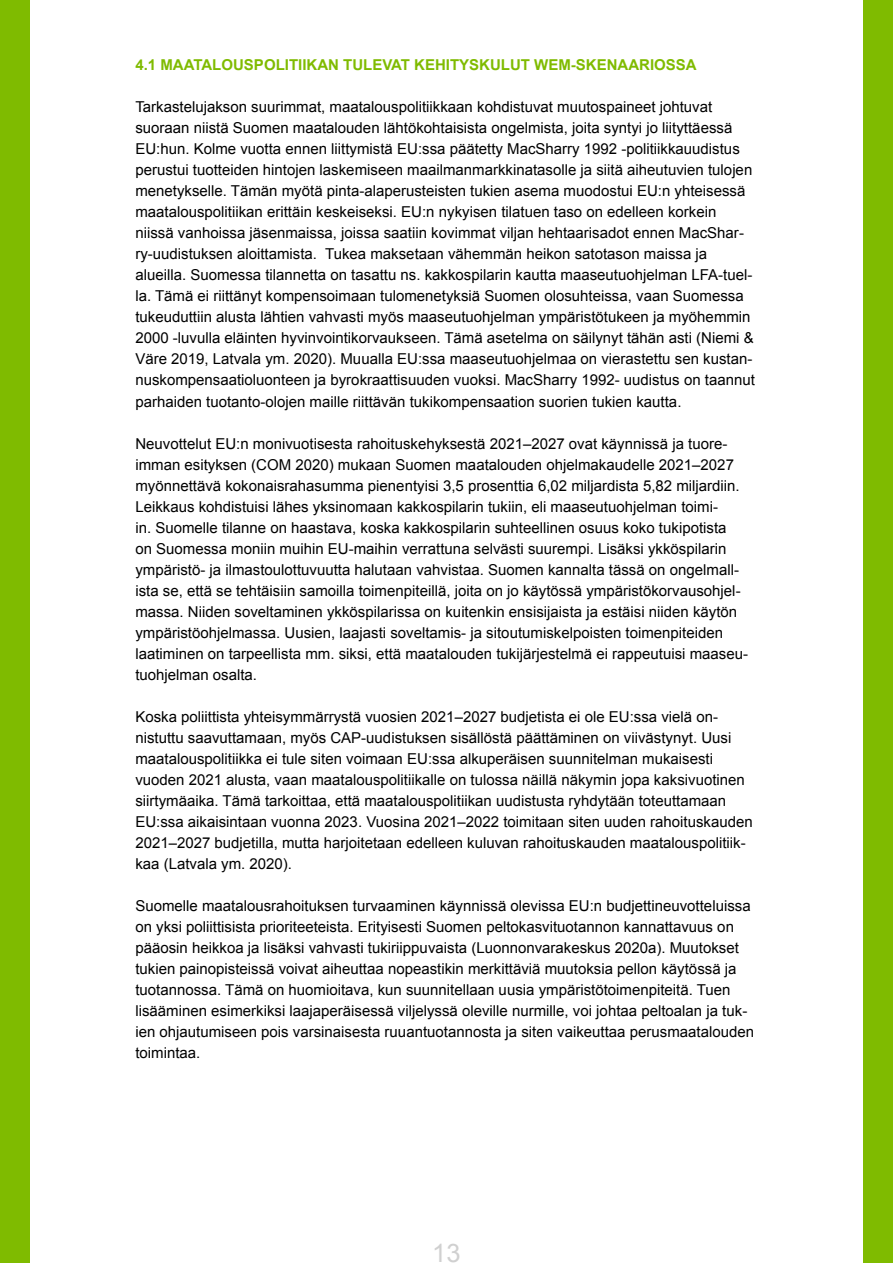
<style>
.page{position:relative;width:893px;height:1263px;background:#fff}
.page>*{position:absolute;margin:0;border:0;box-sizing:border-box;transform-origin:0 0}
.t1{font:25.5px "Arial";color:#d0d0d0}
.t2{font:15px/21px "Arial";color:#000}
.t3{font:700 15px "Arial";color:#7fbb00}
</style>
<div class="page">
<div style="left:0;top:0;width:30px;height:1263px;background:#7fbb00"></div>
<div style="left:863px;top:0;width:30px;height:1263px;background:#7fbb00"></div>
<p class="t3" style="left:135px;top:55px;width:563px">4.1 MAATALOUSPOLITIIKAN TULEVAT KEHITYSKULUT WEM-SKENAARIOSSA</p>
<p class="t2" style="left:135px;top:97px;width:621px">Tarkastelujakson suurimmat, maatalouspolitiikkaan kohdistuvat muutospaineet johtuvat suoraan niistä Suomen maatalouden lähtökohtaisista ongelmista, joita syntyi jo liityttäessä EU:hun. Kolme vuotta ennen liittymistä EU:ssa päätetty MacSharry 1992 -politiikkauudistus perustui tuotteiden hintojen laskemiseen maailmanmarkkinatasolle ja siitä aiheutuvien tulojen menetykselle. Tämän myötä pinta-alaperusteisten tukien asema muodostui EU:n yhteisessä maatalouspolitiikan erittäin keskeiseksi. EU:n nykyisen tilatuen taso on edelleen korkein niissä vanhoissa jäsenmaissa, joissa saatiin kovimmat viljan hehtaarisadot ennen MacShar&shy;ry-uudistuksen aloittamista. Tukea maksetaan vähemmän heikon satotason maissa ja alueilla. Suomessa tilannetta on tasattu ns. kakkospilarin kautta maaseutuohjelman LFA-tuel&shy;la. Tämä ei riittänyt kompensoimaan tulomenetyksiä Suomen olosuhteissa, vaan Suomessa tukeuduttiin alusta lähtien vahvasti myös maaseutuohjelman ympäristötukeen ja myöhemmin 2000 -luvulla eläinten hyvinvointikorvaukseen. Tämä asetelma on säilynyt tähän asti (Niemi &amp; Väre 2019, Latvala ym. 2020). Muualla EU:ssa maaseutuohjelmaa on vierastettu sen kustan&shy;nuskompensaatioluonteen ja byrokraattisuuden vuoksi. MacSharry 1992- uudistus on taannut parhaiden tuotanto-olojen maille riittävän tukikompensaation suorien tukien kautta.</p>
<p class="t2" style="left:135px;top:433px;width:614px">Neuvottelut EU:n monivuotisesta rahoituskehyksestä 2021–2027 ovat käynnissä ja tuore&shy;imman esityksen (COM 2020) mukaan Suomen maatalouden ohjelmakaudelle 2021–2027 myönnettävä kokonaisrahasumma pienentyisi 3,5 prosenttia 6,02 miljardista 5,82 miljardiin.<br>Leikkaus kohdistuisi lähes yksinomaan kakkospilarin tukiin, eli maaseutuohjelman toimi-<br>in. Suomelle tilanne on haastava, koska kakkospilarin suhteellinen osuus koko tukipotista<br>on Suomessa moniin muihin EU-maihin verrattuna selvästi suurempi. Lisäksi ykköspilarin ympäristö- ja ilmastoulottuvuutta halutaan vahvistaa. Suomen kannalta tässä on ongelmall&shy;ista se, että se tehtäisiin samoilla toimenpiteillä, joita on jo käytössä ympäristökorvausohjel&shy;massa. Niiden soveltaminen ykköspilarissa on kuitenkin ensisijaista ja estäisi niiden käytön ympäristöohjelmassa. Uusien, laajasti soveltamis- ja sitoutumiskelpoisten toimenpiteiden laatiminen on tarpeellista mm. siksi, että maatalouden tukijärjestelmä ei rappeutuisi maaseu&shy;tuohjelman osalta.</p>
<p class="t2" style="left:135px;top:706px;width:619px">Koska poliittista yhteisymmärrystä vuosien 2021–2027 budjetista ei ole EU:ssa vielä on&shy;nistuttu saavuttamaan, myös CAP-uudistuksen sisällöstä päättäminen on viivästynyt. Uusi maatalouspolitiikka ei tule siten voimaan EU:ssa alkuperäisen suunnitelman mukaisesti vuoden 2021 alusta, vaan maatalouspolitiikalle on tulossa näillä näkymin jopa kaksivuotinen siirtymäaika. Tämä tarkoittaa, että maatalouspolitiikan uudistusta ryhdytään toteuttamaan EU:ssa aikaisintaan vuonna 2023. Vuosina 2021–2022 toimitaan siten uuden rahoituskauden 2021–2027 budjetilla, mutta harjoitetaan edelleen kuluvan rahoituskauden maatalouspolitiik&shy;kaa (Latvala ym. 2020).</p>
<p class="t2" style="left:135px;top:895px;width:620px">Suomelle maatalousrahoituksen turvaaminen käynnissä olevissa EU:n budjettineuvotteluissa on yksi poliittisista prioriteeteista. Erityisesti Suomen peltokasvituotannon kannattavuus on pääosin heikkoa ja lisäksi vahvasti tukiriippuvaista (Luonnonvarakeskus 2020a). Muutokset tukien painopisteissä voivat aiheuttaa nopeastikin merkittäviä muutoksia pellon käytössä ja tuotannossa. Tämä on huomioitava, kun suunnitellaan uusia ympäristötoimenpiteitä. Tuen lisääminen esimerkiksi laajaperäisessä viljelyssä oleville nurmille, voi johtaa peltoalan ja tuk&shy;ien ohjautumiseen pois varsinaisesta ruuantuotannosta ja siten vaikeuttaa perusmaatalouden toimintaa.</p>
<h1 class="t1" style="left:432px;top:1236px;width:30px">13</h1>
</div>
